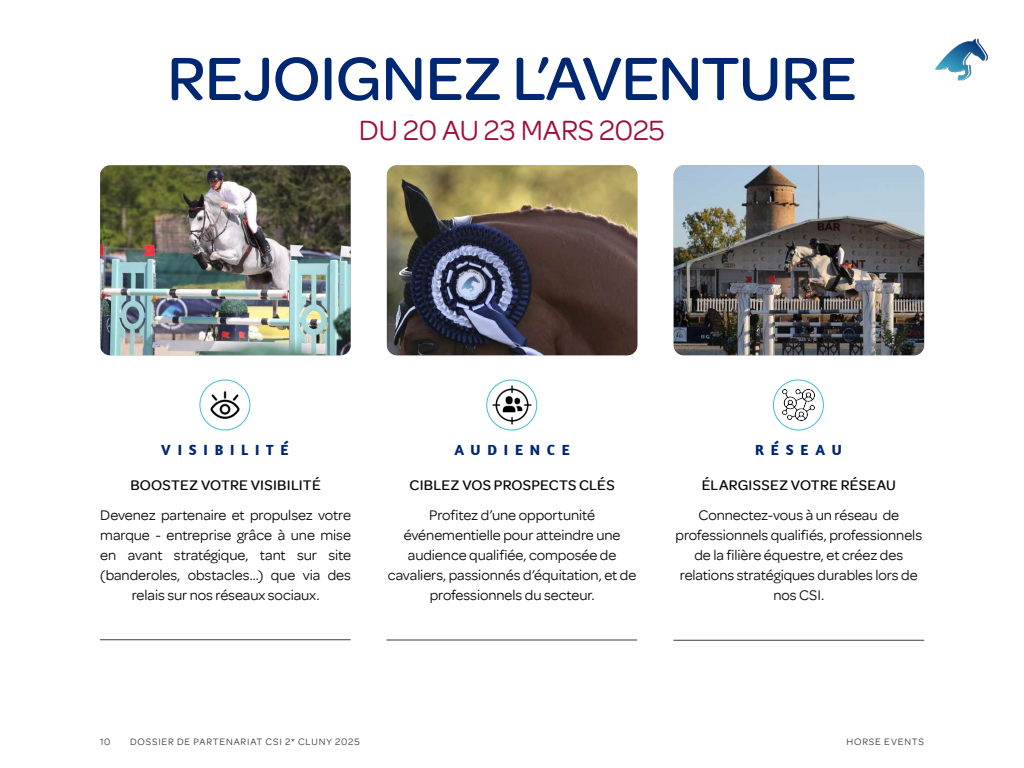
<style>
.page{position:relative;width:1024px;height:768px;background:#fff}
.page>*{position:absolute;margin:0;border:0;box-sizing:border-box;transform-origin:0 0}
.t1{font:500 65px "Omnes";letter-spacing:-.015em;color:#002771}
.t2{font:30px "Omnes";letter-spacing:-.005em;color:#9f0e3a}
.t3{font:15px/20px "Omnes";letter-spacing:-.005em;color:#080808;text-align:center}
.t4{font:500 15px "Omnes";letter-spacing:.015em;color:#080808}
.t5{font:700 15px "Amaranth";letter-spacing:.455em;color:#002771}
.t6{font:10px "Omnes";letter-spacing:.085em;color:#3b3c3b}
</style>
<div class="page">
<img style="left:674px;top:165px;width:250px;height:190px">
<img style="left:387px;top:165px;width:250px;height:190px">
<img style="left:100px;top:165px;width:251px;height:190px">
<hr style="left:386px;top:640px;width:251px;height:1px;background:#3b3c3b">
<img style="left:935px;top:38px;width:53px;height:43px">
<hr style="left:100px;top:640px;width:251px;height:1px;background:#3b3c3b">
<hr style="left:673px;top:640px;width:251px;height:1px;background:#3b3c3b">
<img style="left:210px;top:391px;width:30px;height:28px">
<div style="left:199px;top:380px;width:51px;height:50px;border:1px solid #44bcd6;border-radius:50%"></div>
<img style="left:491px;top:385px;width:41px;height:40px">
<div style="left:486px;top:380px;width:51px;height:50px;border:1px solid #44bcd6;border-radius:50%"></div>
<img style="left:782px;top:389px;width:32px;height:32px">
<div style="left:773px;top:380px;width:51px;height:50px;border:1px solid #44bcd6;border-radius:50%"></div>
<h1 class="t1" style="left:167px;top:42px;width:691px">REJOIGNEZ L’AVENTURE</h1>
<h2 class="t2" style="left:359px;top:113px;width:307px">DU 20 AU 23 MARS 2025</h2>
<p class="t5" style="left:161px;top:440px;width:129px">VISIBILITÉ</p>
<p class="t5" style="left:454px;top:440px;width:117px">AUDIENCE</p>
<p class="t5" style="left:755px;top:440px;width:88px">RÉSEAU</p>
<p class="t4" style="left:130px;top:477px;width:192px">BOOSTEZ VOTRE VISIBILITÉ</p>
<p class="t3" style="left:100px;top:505px;width:252px">Devenez partenaire et propulsez votre marque - entreprise grâce à une mise en avant stratégique, tant sur site (banderoles, obstacles...) que via des relais sur nos réseaux sociaux.</p>
<p class="t4" style="left:410px;top:477px;width:207px">CIBLEZ VOS PROSPECTS CLÉS</p>
<p class="t3" style="left:388px;top:505px;width:250px">Profitez d’une opportunité événementielle pour atteindre une audience qualifiée, composée de cavaliers, passionnés d’équitation, et de professionnels du secteur.</p>
<p class="t4" style="left:702px;top:477px;width:196px">ÉLARGISSEZ VOTRE RÉSEAU</p>
<p class="t3" style="left:675px;top:505px;width:248px">Connectez-vous à un réseau de professionnels qualifiés, professionnels de la filière équestre, et créez des relations stratégiques durables lors de nos CSI.</p>
<p class="t6" style="left:100px;top:736px;width:12px">10</p>
<p class="t6" style="left:130px;top:736px;width:231px">DOSSIER DE PARTENARIAT CSI 2* CLUNY 2025</p>
<p class="t6" style="left:847px;top:736px;width:79px">HORSE EVENTS</p>
</div>
